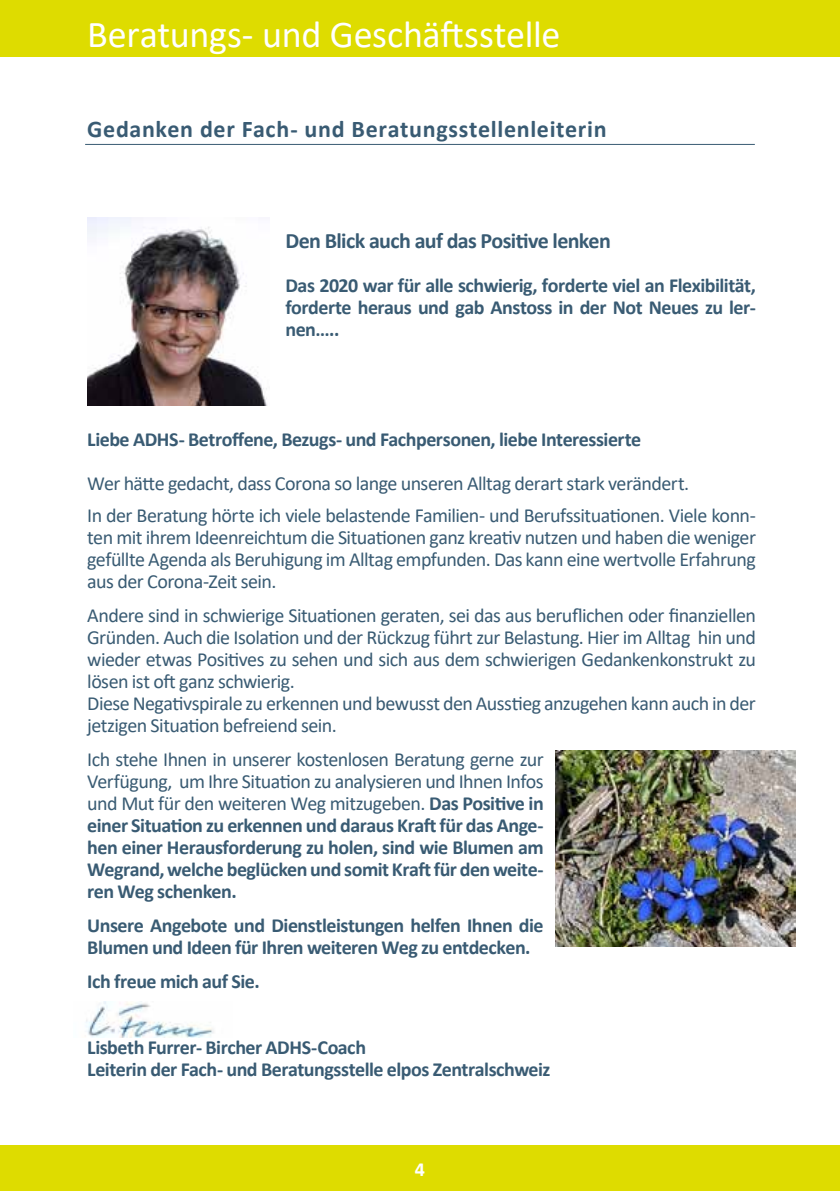
<style>
.page{position:relative;width:840px;height:1191px;background:#fff}
.page>*{position:absolute;margin:0;border:0;box-sizing:border-box;transform-origin:0 0}
.t1{font:38px "Calibri";letter-spacing:-.01em;color:#fff}
.t2{font:700 24px "Calibri";letter-spacing:.03em;color:#395b73}
.t3{font:700 22px "Calibri";letter-spacing:-.03em;color:#395b73}
.t4{font:700 20px/22px "Calibri";letter-spacing:-.025em;color:#395b73;text-align:justify}
.t5{font:20px/22px "Calibri";letter-spacing:-.03em;color:#395b73}
.t6{font:700 20px "Calibri";color:#fff}
.s1{font-weight:400}
</style>
<div class="page">
<div style="left:0;top:0;width:839px;height:57px;background:#dedc00"></div>
<div style="left:0;top:1145px;width:839px;height:46px;background:#dedc00"></div>
<hr style="left:85px;top:144px;width:669px;height:1px;background:#395b73">
<img style="left:87px;top:217px;width:180px;height:188px">
<img style="left:86px;top:1001px;width:128px;height:36px">
<img style="left:555px;top:750px;width:240px;height:196px">
<h1 class="t1" style="left:87px;top:8px;width:474px">Beratungs- und Geschäftsstelle</h1>
<p class="t2" style="left:87px;top:112px;width:520px">Gedanken der Fach- und Beratungsstellenleiterin</p>
<p class="t3" style="left:285px;top:225px;width:327px">Den Blick auch auf das Positive lenken</p>
<p class="t4" style="left:285px;top:274px;width:471px">Das 2020 war für alle schwierig, forderte viel an Flexibilität, forderte heraus und gab Anstoss in der Not Neues zu ler&shy;nen…..</p>
<p class="t4" style="left:87px;top:428px;width:555px">Liebe ADHS- Betroffene, Bezugs- und Fachpersonen, liebe Interessierte</p>
<p class="t5" style="left:87px;top:466px;width:669px;line-height:32px">Wer hätte gedacht, dass Corona so lange unseren Alltag derart stark verändert.<br>In der Beratung hörte ich viele belastende Familien- und Berufssituationen. Viele konn-</p>
<p class="t5" style="left:87px;top:525px;width:669px;text-align:justify">ten mit ihrem Ideenreichtum die Situationen ganz kreativ nutzen und haben die weniger gefüllte Agenda als Beruhigung im Alltag empfunden. Das kann eine wertvolle Erfahrung aus der Corona-Zeit sein.</p>
<p class="t5" style="left:87px;top:603px;width:669px">Andere sind in schwierige Situationen geraten, sei das aus beruflichen oder finanziellen Gründen. Auch die Isolation und der Rückzug führt zur Belastung. Hier im Alltag hin und wieder etwas Positives zu sehen und sich aus dem schwierigen Gedankenkonstrukt zu lösen ist oft ganz schwierig.<br>Diese Negativspirale zu erkennen und bewusst den Ausstieg anzugehen kann auch in der jetzigen Situation befreiend sein.</p>
<p class="t4" style="left:87px;top:748px;width:458px"><span class="s1">Ich stehe Ihnen in unserer kostenlosen Beratung gerne zur Verfügung, um Ihre Situation zu analysieren und Ihnen Infos und Mut für den weiteren Weg mitzugeben.</span> Das Positive in einer Situation zu erkennen und daraus Kraft für das Ange&shy;hen einer Herausforderung zu holen, sind wie Blumen am Wegrand, welche beglücken und somit Kraft für den weite&shy;ren Weg schenken.</p>
<p class="t4" style="left:87px;top:914px;width:457px">Unsere Angebote und Dienstleistungen helfen Ihnen die<br>Blumen und Ideen für Ihren weiteren Weg zu entdecken.</p>
<p class="t4" style="left:87px;top:970px;width:174px">Ich freue mich auf Sie.</p>
<p class="t4" style="left:87px;top:1036px;width:464px">Lisbeth Furrer- Bircher ADHS-Coach<br>Leiterin der Fach- und Beratungsstelle elpos Zentralschweiz</p>
<p class="t6" style="left:414px;top:1155px;width:12px">4</p>
</div>
